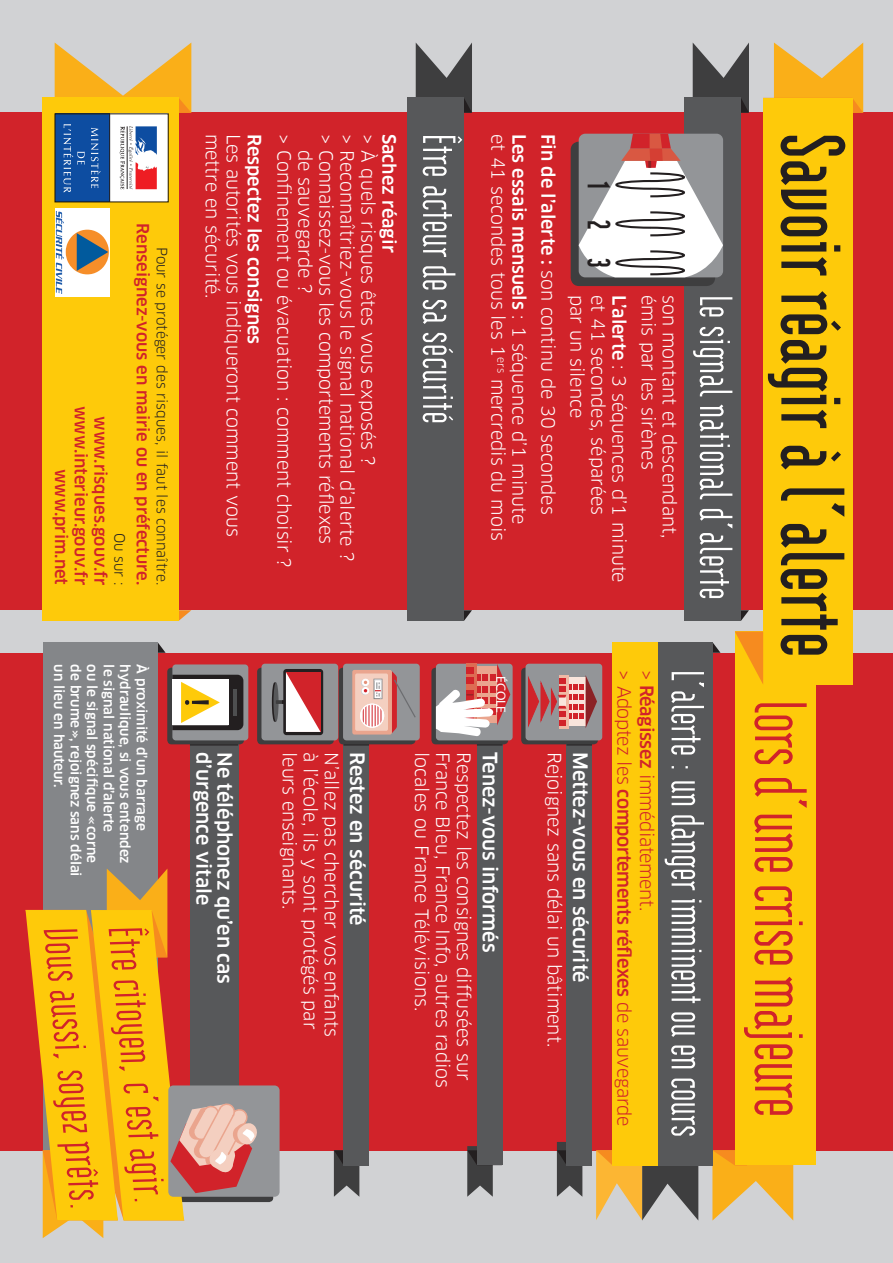
<style>
.page{position:relative;width:893px;height:1263px;background:#d1d2d4}
.page>*{position:absolute;margin:0;border:0;box-sizing:border-box;transform-origin:0 0}
.t1{font:700 108px "Modula";color:#231f20}
.t2{font:88.5px "Modula";letter-spacing:-.015em;color:#d1232a}
.t3{font:57px "Modula";color:#d1232a}
.t4{font:55.5px "Modula";color:#fff}
.t5{font:900 38.4px "Modula";color:#231f20}
.t6{font:500 19.5px "Clan";color:#fff}
.t7{font:18px/21px "Clan";color:#fff}
.t8{font:18px/22.5px "Clan";letter-spacing:-.02em;color:#d1232a}
.t9{font:500 18px "Clan";color:#fff}
.t10{font:500 16.5px "Clan";color:#d1232a}
.t11{font:13.95px "Clan";color:#231f20}
.t12{font:500 13.5px/16.5px "Clan";color:#fff}
.t13{font:13.35px "Myriad Pro";color:#fff}
.s1{font-weight:500}
</style>
<div class="page">
<div style="left:0;top:113px;width:893px;height:497px;background:#d1232a"></div>
<div style="left:0;top:653px;width:893px;height:497px;background:#d1232a"></div>
<svg style="left:685px;top:43px;width:64px;height:70px"></svg>
<svg style="left:712px;top:642px;width:8px;height:11px"></svg>
<svg style="left:741px;top:610px;width:8px;height:11px"></svg>
<svg style="left:712px;top:1150px;width:81px;height:70px"></svg>
<div style="left:685px;top:98px;width:56px;height:523px;background:#57585a"></div>
<div style="left:656px;top:642px;width:56px;height:523px;background:#57585a"></div>
<div style="left:612px;top:642px;width:46px;height:523px;background:#feca0a"></div>
<svg style="left:42px;top:43px;width:149px;height:70px"></svg>
<svg style="left:179px;top:610px;width:12px;height:11px"></svg>
<div style="left:42px;top:98px;width:137px;height:523px;background:#feca0a"></div>
<svg style="left:557px;top:1142px;width:141px;height:78px"></svg>
<div style="left:566px;top:701px;width:26px;height:464px;background:#57585a"></div>
<svg style="left:467px;top:1146px;width:35px;height:51px"></svg>
<div style="left:477px;top:702px;width:25px;height:463px;background:#57585a"></div>
<div style="left:190px;top:698px;width:48px;height:437px;background:#57585a"></div>
<svg style="left:334px;top:1150px;width:35px;height:47px"></svg>
<div style="left:344px;top:698px;width:25px;height:467px;background:#57585a"></div>
<div style="left:167px;top:668px;width:77px;height:76px;background:#3e3e3f;border-radius:4px"></div>
<div style="left:172px;top:664px;width:76px;height:76px;background:#939598;border-radius:3px"></div>
<svg style="left:172px;top:675px;width:71px;height:55px;background:#b4a986"></svg>
<svg style="left:763px;top:43px;width:100px;height:70px"></svg>
<svg style="left:257px;top:668px;width:77px;height:76px"></svg>
<svg style="left:339px;top:668px;width:76px;height:76px"></svg>
<svg style="left:431px;top:668px;width:77px;height:76px"></svg>
<svg style="left:521px;top:668px;width:77px;height:76px"></svg>
<div style="left:763px;top:98px;width:89px;height:587px;background:#feca0a"></div>
<div style="left:735px;top:631px;width:81px;height:534px;background:#feca0a"></div>
<svg style="left:735px;top:631px;width:28px;height:53px"></svg>
<svg style="left:158px;top:643px;width:8px;height:10px"></svg>
<svg style="left:464px;top:610px;width:8px;height:11px"></svg>
<div style="left:571px;top:142px;width:144px;height:144px;background:#3e3e3f;border-radius:9px"></div>
<svg style="left:579px;top:134px;width:144px;height:143px;background:#c8bfc0"></svg>
<div style="left:525px;top:664px;width:77px;height:76px;background:#939598;border-radius:3px"></div>
<svg style="left:528px;top:675px;width:69px;height:54px"></svg>
<div style="left:436px;top:664px;width:77px;height:76px;background:#939598;border-radius:3px"></div>
<svg style="left:436px;top:664px;width:74px;height:72px"></svg>
<div style="left:261px;top:664px;width:77px;height:76px;background:#939598;border-radius:3px"></div>
<div style="left:283px;top:669px;width:40px;height:66px;background:#231f20;border-radius:3px"></div>
<svg style="left:272px;top:672px;width:49px;height:60px"></svg>
<div style="left:343px;top:664px;width:77px;height:76px;background:#939598;border-radius:3px"></div>
<div style="left:352px;top:670px;width:40px;height:64px;background:#eaa58e;border-radius:2px"></div>
<div style="left:355px;top:673px;width:33px;height:58px;background:#f4cfc0;border-radius:2px"></div>
<div style="left:361px;top:680px;width:7px;height:6px;background:#d8d1cf;border-radius:50%"></div>
<div style="left:361px;top:679px;width:7px;height:7px;border:1px solid #d1d2d4;border-radius:50%"></div>
<div style="left:362px;top:679px;width:7px;height:7px;border:1px solid #fff;border-radius:50%"></div>
<div style="left:361px;top:688px;width:7px;height:6px;background:#dfd1cc;border-radius:50%"></div>
<div style="left:361px;top:688px;width:7px;height:7px;border:1px solid #d1d2d4;border-radius:50%"></div>
<div style="left:362px;top:687px;width:7px;height:7px;border:1px solid #fff;border-radius:50%"></div>
<svg style="left:364px;top:681px;width:3px;height:11px"></svg>
<svg style="left:363px;top:705px;width:19px;height:21px"></svg>
<svg style="left:374px;top:679px;width:8px;height:19px"></svg>
<div style="left:360px;top:703px;width:24px;height:25px;border:1px solid #fff;border-radius:50%"></div>
<svg style="left:392px;top:671px;width:24px;height:62px"></svg>
<svg style="left:566px;top:744px;width:26px;height:1px"></svg>
<svg style="left:477px;top:744px;width:25px;height:1px"></svg>
<svg style="left:344px;top:744px;width:25px;height:1px"></svg>
<hr style="left:190px;top:744px;width:48px;height:1px;background:#231f20">
<div style="left:43px;top:642px;width:115px;height:508px;background:#848689"></div>
<svg style="left:408px;top:43px;width:64px;height:70px"></svg>
<div style="left:408px;top:98px;width:56px;height:523px;background:#57585a"></div>
<div style="left:168px;top:1085px;width:112px;height:112px;background:#939598;border-radius:5px"></div>
<svg style="left:26px;top:868px;width:232px;height:370px"></svg>
<div style="left:55px;top:114px;width:113px;height:88px;background:#fff"></div>
<svg style="left:135px;top:189px;width:22px;height:1px"></svg>
<svg style="left:120px;top:126px;width:37px;height:63px"></svg>
<div style="left:55px;top:114px;width:55px;height:88px;background:#0d4da1"></div>
<hr style="left:109px;top:114px;width:1px;height:88px;background:#231f20">
<svg style="left:91px;top:128px;width:10px;height:60px"></svg>
<svg style="left:64px;top:124px;width:21px;height:68px"></svg>
<div style="left:55px;top:208px;width:55px;height:89px;background:#fff"></div>
<svg style="left:56px;top:211px;width:53px;height:83px"></svg>
<p class="t10" style="left:91px;top:406px;width:181px;rotate:90deg">www.interieur.gouv.fr</p>
<p class="t10" style="left:111px;top:416px;width:170px;rotate:90deg">www.risques.gouv.fr</p>
<p class="t10" style="left:71px;top:469px;width:118px;rotate:90deg">www.prim.net</p>
<p class="t11" style="left:128px;top:533px;width:54px;rotate:90deg">Ou sur :</p>
<p class="t10" style="left:153px;top:223px;width:363px;rotate:90deg">Renseignez-vous en mairie ou en préfecture.</p>
<p class="t11" style="left:170px;top:247px;width:340px;rotate:90deg">Pour se protéger des risques, il faut les connaître.</p>
<p class="t12" style="left:100px;top:664px;width:200px;rotate:90deg">ou le signal spécifique «corne</p>
<p class="t12" style="left:117px;top:664px;width:169px;rotate:90deg">le signal national d’alerte</p>
<p class="t12" style="left:133px;top:664px;width:201px;rotate:90deg">hydraulique, si vous entendez</p>
<p class="t12" style="left:150px;top:664px;width:168px;rotate:90deg">À proximité d’un barrage</p>
<p class="t12" style="left:84px;top:664px;width:214px;rotate:90deg">de brume», rejoignez sans délai un lieu en hauteur.</p>
<p class="t3" style="left:85px;top:924px;width:287px;rotate:85deg">Vous aussi, soyez prêts.</p>
<p class="t3" style="left:150px;top:923px;width:282px;rotate:85deg">Être citoyen, c’est agir.</p>
<p class="t7" style="left:336px;top:134px;width:412px;rotate:90deg">&gt; Connaissez-vous les comportements réflexes</p>
<p class="t7" style="left:357px;top:134px;width:429px;rotate:90deg">&gt; Reconnaîtriez-vous le signal national d’alerte ?</p>
<p class="t7" style="left:378px;top:134px;width:333px;rotate:90deg">&gt; À quels risques êtes vous exposés ?</p>
<p class="t9" style="left:400px;top:134px;width:121px;rotate:90deg">Sachez réagir</p>
<p class="t7" style="left:223px;top:134px;width:167px;rotate:90deg">mettre en sécurité.</p>
<p class="t7" style="left:244px;top:134px;width:405px;rotate:90deg">Les autorités vous indiqueront comment vous</p>
<p class="t9" style="left:266px;top:134px;width:212px;rotate:90deg">Respectez les consignes</p>
<p class="t7" style="left:294px;top:134px;width:436px;rotate:90deg">&gt; Confinement ou évacuation : comment choisir ?</p>
<p class="t7" style="left:315px;top:150px;width:145px;rotate:90deg">de sauvegarde ?</p>
<p class="t4" style="left:463px;top:134px;width:292px;rotate:90deg">Être acteur de sa sécurité</p>
<p class="t7" style="left:529px;top:134px;width:409px;rotate:90deg"><span class="s1">Les essais mensuels</span> : 1 séquence d’1 minute et 41 secondes tous les 1<sup>ers</sup> mercredis du mois</p>
<p class="t7" style="left:558px;top:134px;width:382px;rotate:90deg"><span class="s1">Fin de l’alerte :</span> son continu de 30 secondes</p>
<p class="t5" style="left:617px;top:182px;width:10px;rotate:90deg">1</p>
<p class="t5" style="left:617px;top:220px;width:11px;rotate:90deg">2</p>
<p class="t5" style="left:617px;top:258px;width:11px;rotate:90deg">3</p>
<p class="t7" style="left:587px;top:295px;width:124px;rotate:90deg">par un silence</p>
<p class="t7" style="left:608px;top:295px;width:222px;rotate:90deg">et 41 secondes, séparées</p>
<p class="t7" style="left:629px;top:295px;width:289px;rotate:90deg"><span class="s1">L’alerte</span> : 3 séquences d’1 minute</p>
<p class="t7" style="left:658px;top:295px;width:176px;rotate:90deg">émis par les sirènes</p>
<p class="t7" style="left:679px;top:295px;width:245px;rotate:90deg">son montant et descendant,</p>
<p class="t4" style="left:739px;top:295px;width:307px;rotate:90deg">Le signal national d’alerte</p>
<p class="t13" style="left:509px;top:676px;width:39px;rotate:90deg">ÉCOLE</p>
<p class="t6" style="left:216px;top:752px;width:155px;rotate:90deg">d’urgence vitale</p>
<p class="t6" style="left:237px;top:752px;width:233px;rotate:90deg">Ne téléphonez qu’en cas</p>
<p class="t7" style="left:299px;top:752px;width:159px;rotate:90deg">leurs enseignants.</p>
<p class="t7" style="left:320px;top:752px;width:279px;rotate:90deg">à l’école, ils y sont protégés par</p>
<p class="t7" style="left:341px;top:752px;width:286px;rotate:90deg">N’allez pas chercher vos enfants</p>
<p class="t6" style="left:369px;top:752px;width:175px;rotate:90deg">Restez en sécurité</p>
<p class="t7" style="left:432px;top:752px;width:261px;rotate:90deg">locales ou France Télévisions.</p>
<p class="t7" style="left:453px;top:752px;width:338px;rotate:90deg">France Bleu, France Info, autres radios</p>
<p class="t7" style="left:474px;top:752px;width:330px;rotate:90deg">Respectez les consignes diffusées sur</p>
<p class="t6" style="left:502px;top:752px;width:202px;rotate:90deg">Tenez-vous informés</p>
<p class="t7" style="left:565px;top:752px;width:296px;rotate:90deg">Rejoignez sans délai un bâtiment.</p>
<p class="t6" style="left:592px;top:752px;width:232px;rotate:90deg">Mettez-vous en sécurité</p>
<p class="t8" style="left:658px;top:670px;width:458px;rotate:90deg">&gt; <span class="s1">Réagissez</span> immédiatement.<br>&gt; Adoptez les <span class="s1">comportements réflexes</span> de sauvegarde</p>
<p class="t4" style="left:711px;top:670px;width:469px;rotate:90deg">L’alerte: un danger imminent ou en cours</p>
<p class="t1" style="left:860px;top:133px;width:527px;rotate:90deg">Savoir réagir à l’alerte</p>
<p class="t2" style="left:818px;top:699px;width:420px;rotate:90deg">lors d’une crise majeure</p>
</div>
